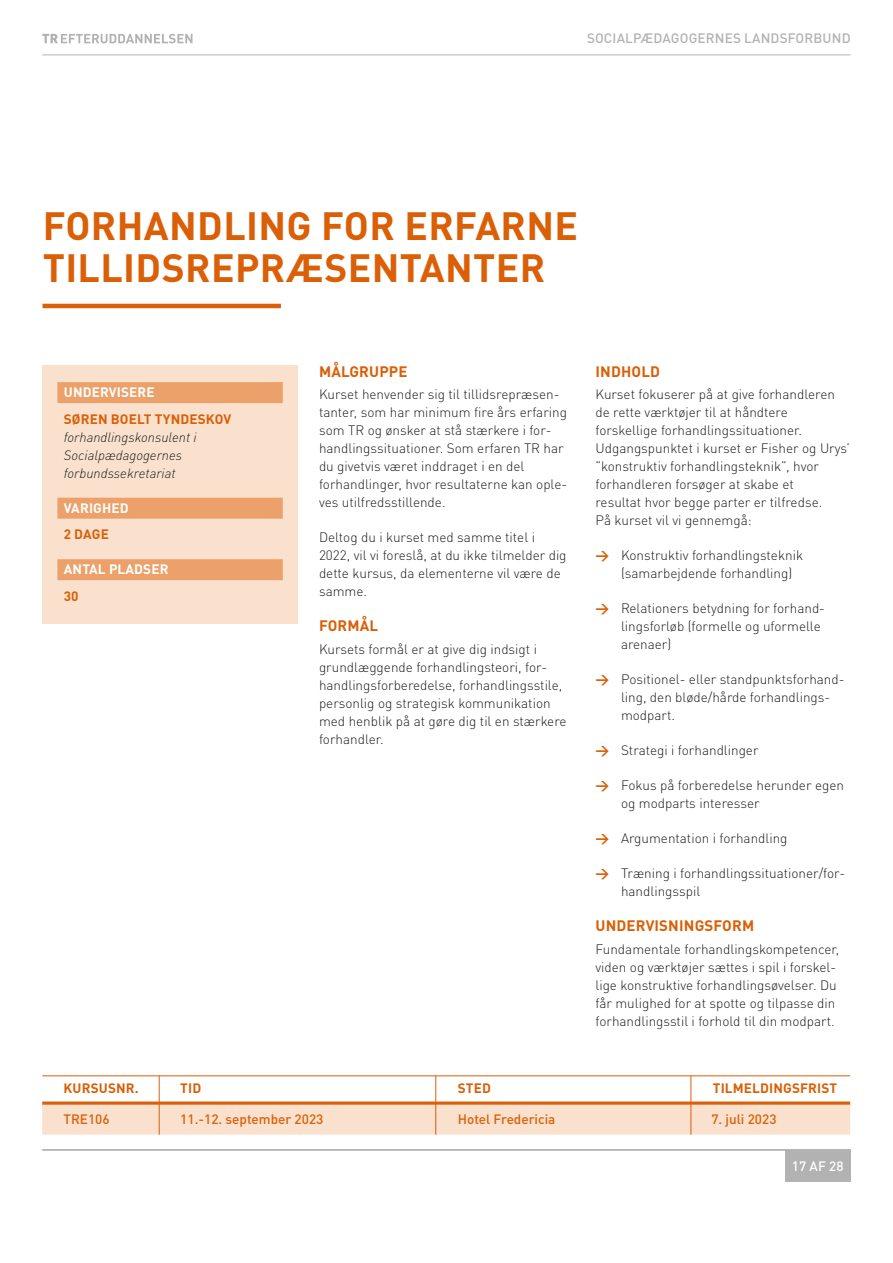
<style>
.page{position:relative;width:893px;height:1263px;background:#fff}
.page>*{position:absolute;margin:0;border:0;box-sizing:border-box;transform-origin:0 0}
.t1{font:700 39px/42px "DINOT";letter-spacing:.01em;color:#da5f06}
.t2{font:700 15px "DINOT";letter-spacing:.01em;color:#da5f06}
.t3{font:300 13.5px/18px "DINOT";color:#1d1d1b}
.t4{font:italic 300 13.5px/18px "DINOT";color:#1d1d1b}
.t5{font:700 13.5px "DINOT";letter-spacing:.01em;color:#da5f06}
.t6{font:500 13.5px "DINOT";color:#da5f06}
.t7{font:700 13.5px "DINOT";letter-spacing:.01em;color:#fff}
.t8{font:500 13.5px "DINOT";letter-spacing:.01em;color:#b3b2b2}
.t9{font:500 13.5px "DINOT";color:#fff}
.s1{font-weight:700;color:#da5f06}
</style>
<div class="page">
<hr style="left:42px;top:55px;width:809px;height:1px;background:#b3b2b2">
<hr style="left:42px;top:1150px;width:809px;height:1px;background:#b3b2b2">
<div style="left:785px;top:1151px;width:66px;height:31px;background:#b3b2b2"></div>
<svg style="left:42px;top:34px;width:150px;height:9px"></svg>
<hr style="left:42px;top:1149px;width:809px;height:1px;background:#b3b2b2">
<hr style="left:43px;top:304px;width:238px;height:4px;background:#da5f06">
<div style="left:42px;top:365px;width:256px;height:259px;background:#fae1cd"></div>
<div style="left:57px;top:382px;width:226px;height:21px;background:#eba169"></div>
<div style="left:57px;top:498px;width:226px;height:21px;background:#eba169"></div>
<div style="left:57px;top:559px;width:226px;height:21px;background:#eba169"></div>
<hr style="left:42px;top:1075px;width:808px;height:1px;background:#da5f06">
<svg style="left:42px;top:1101px;width:808px;height:4px"></svg>
<div style="left:42px;top:1105px;width:808px;height:30px;background:#fae1cd"></div>
<hr style="left:159px;top:1076px;width:1px;height:59px;background:#da5f06">
<hr style="left:435px;top:1076px;width:1px;height:59px;background:#da5f06">
<hr style="left:691px;top:1076px;width:1px;height:59px;background:#da5f06">
<p class="t8" style="left:587px;top:30px;width:265px">SOCIALPÆDAGOGERNES LANDSFORBUND</p>
<h1 class="t1" style="left:43px;top:204px;width:537px">FORHANDLING FOR ERFARNE<br>TILLIDSREPRÆSENTANTER</h1>
<p class="t7" style="left:64px;top:383px;width:92px">UNDERVISERE</p>
<p class="t5" style="left:64px;top:410px;width:169px">SØREN BOELT TYNDESKOV</p>
<p class="t4" style="left:64px;top:427px;width:134px">forhandlingskonsulent i<br>Socialpædagogernes forbundssekretariat</p>
<p class="t7" style="left:64px;top:499px;width:66px">VARIGHED</p>
<p class="t5" style="left:64px;top:525px;width:47px">2 DAGE</p>
<p class="t7" style="left:64px;top:560px;width:106px">ANTAL PLADSER</p>
<p class="t5" style="left:64px;top:587px;width:16px">30</p>
<p class="t2" style="left:319px;top:362px;width:90px">MÅLGRUPPE</p>
<p class="t3" style="left:319px;top:384px;width:250px">Kurset henvender sig til tillidsrepræsen&shy;tanter, som har minimum fire års erfaring som TR og ønsker at stå stærkere i for&shy;handlingssituationer. Som erfaren TR har du givetvis været inddraget i en del forhandlinger, hvor resultaterne kan ople&shy;ves utilfredsstillende.</p>
<p class="t3" style="left:319px;top:527px;width:249px">Deltog du i kurset med samme titel i<br>2022, vil vi foreslå, at du ikke tilmelder dig dette kursus, da elementerne vil være de samme.</p>
<p class="t2" style="left:319px;top:616px;width:61px">FORMÅL</p>
<p class="t3" style="left:319px;top:639px;width:249px">Kursets formål er at give dig indsigt i grundlæggende forhandlingsteori, for&shy;handlingsforberedelse, forhandlingsstile, personlig og strategisk kommunikation med henblik på at gøre dig til en stærkere forhandler.</p>
<p class="t2" style="left:596px;top:362px;width:66px">INDHOLD</p>
<p class="t3" style="left:595px;top:384px;width:256px">Kurset fokuserer på at give forhandleren de rette værktøjer til at håndtere forskellige forhandlingssituationer.<br>Udgangspunktet i kurset er Fisher og Urys’ ”konstruktiv forhandlingsteknik”, hvor forhandleren forsøger at skabe et<br>resultat hvor begge parter er tilfredse.<br>På kurset vil vi gennemgå:</p>
<p class="t3" style="left:621px;top:545px;width:184px;text-indent:-26px"><span class="s1">→</span> Konstruktiv forhandlingsteknik (samarbejdende forhandling)</p>
<p class="t3" style="left:621px;top:598px;width:206px;text-indent:-26px"><span class="s1">→</span> Relationers betydning for forhand&shy;lingsforløb (formelle og uformelle arenaer)</p>
<p class="t3" style="left:621px;top:669px;width:225px;text-indent:-26px"><span class="s1">→</span> Positionel- eller standpunktsforhand&shy;ling, den bløde/hårde forhandlings&shy;modpart.</p>
<p class="t3" style="left:595px;top:740px;width:165px"><span class="s1">→</span> Strategi i forhandlinger</p>
<p class="t3" style="left:621px;top:775px;width:224px;text-indent:-26px"><span class="s1">→</span> Fokus på forberedelse herunder egen og modparts interesser</p>
<p class="t3" style="left:595px;top:828px;width:194px"><span class="s1">→</span> Argumentation i forhandling</p>
<p class="t3" style="left:621px;top:863px;width:226px;text-indent:-26px"><span class="s1">→</span> Træning i forhandlingssituationer/for&shy;handlingsspil</p>
<p class="t2" style="left:596px;top:916px;width:160px">UNDERVISNINGSFORM</p>
<p class="t3" style="left:595px;top:939px;width:245px">Fundamentale forhandlingskompetencer, viden og værktøjer sættes i spil i forskel&shy;lige konstruktive forhandlingsøvelser. Du får mulighed for at spotte og tilpasse din forhandlingsstil i forhold til din modpart.</p>
<p class="t5" style="left:64px;top:1079px;width:77px">KURSUSNR.</p>
<p class="t5" style="left:180px;top:1079px;width:22px">TID</p>
<p class="t5" style="left:458px;top:1079px;width:35px">STED</p>
<p class="t5" style="left:713px;top:1079px;width:126px">TILMELDINGSFRIST</p>
<p class="t6" style="left:64px;top:1110px;width:48px">TRE106</p>
<p class="t6" style="left:180px;top:1110px;width:145px">11.-12. september 2023</p>
<p class="t6" style="left:458px;top:1110px;width:99px">Hotel Fredericia</p>
<p class="t6" style="left:711px;top:1110px;width:67px">7. juli 2023</p>
<p class="t9" style="left:792px;top:1157px;width:53px">17 AF 28</p>
</div>
